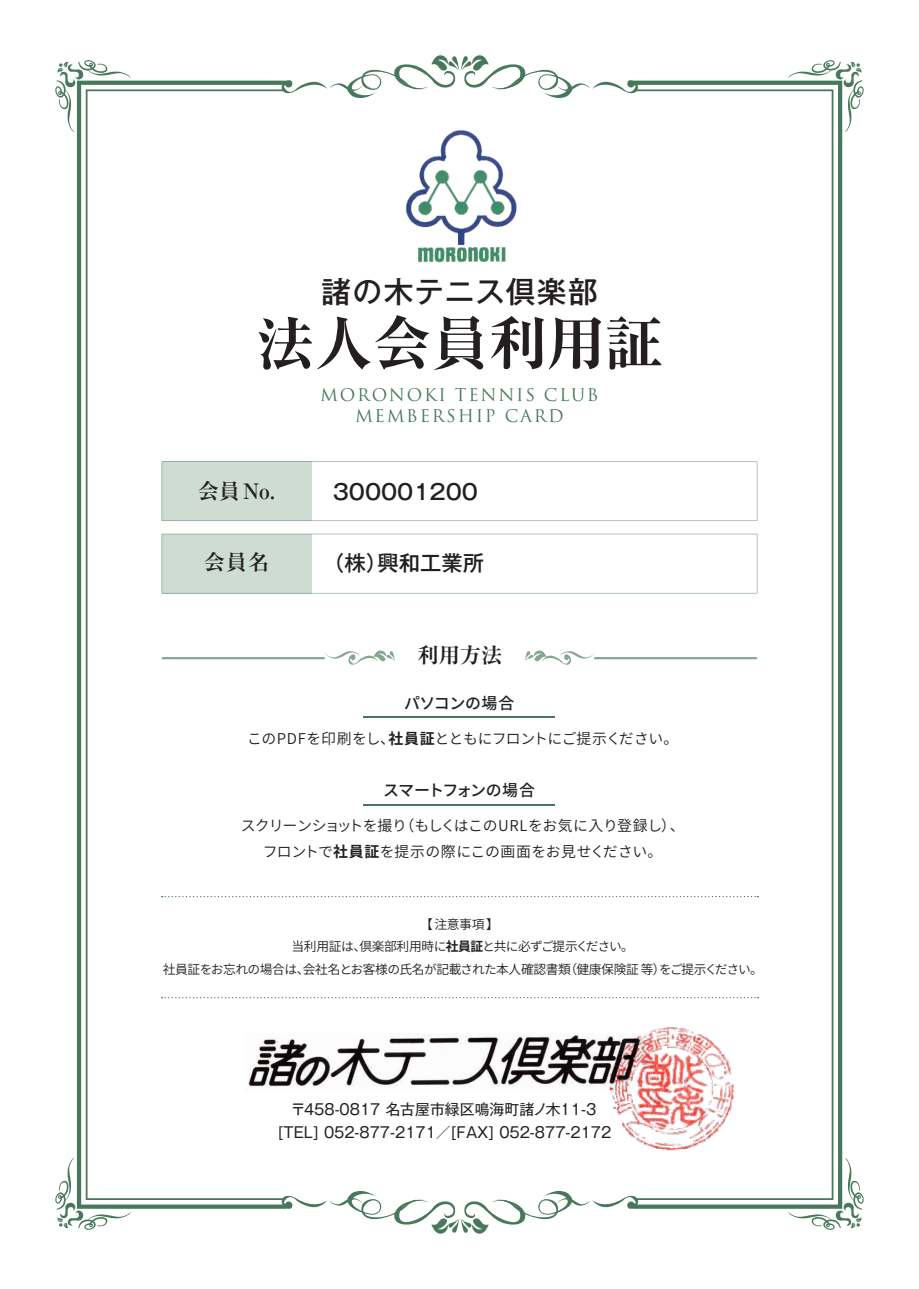
<style>
.page{position:relative;width:919px;height:1289px;background:#fff}
.page>*{position:absolute;margin:0;border:0;box-sizing:border-box;transform-origin:0 0}
.t1{font:700 expanded 58.5px "Ryumin Pro";letter-spacing:-.005em;color:#231f20}
.t2{font:500 29.7px "Gothic MB101 Pro";letter-spacing:.04em;color:#231f20}
.t3{font:500 21.3px "Gothic MB101 Pro";color:#231f20}
.t4{font:700 21.3px "Ryumin Pro";color:#231f20}
.t5{font:16.95px/21.3px "Trajan Pro";letter-spacing:.1em;color:#47785c;text-align:center}
.t6{font:500 15.9px "Source Han Sans JP";letter-spacing:-.055em;color:#231f20}
.t7{font:500 15.9px "Source Han Sans JP";letter-spacing:-.02em;color:#231f20}
.t8{font:14.85px/25.5px "Source Han Sans JP";letter-spacing:-.015em;color:#231f20;text-align:center}
.t9{font:14.85px/23.4px "Gothic MB101 Pro";color:#231f20;text-align:center}
.t10{font:12.75px/22.4px "Source Han Sans JP";letter-spacing:-.03em;color:#231f20;text-align:center}
.s1{font-weight:700}
</style>
<div class="page">
<img style="left:405px;top:130px;width:112px;height:133px">
<img style="left:288px;top:1033px;width:276px;height:54px">
<svg style="left:281px;top:1191px;width:357px;height:43px"></svg>
<svg style="left:631px;top:81px;width:211px;height:1127px"></svg>
<svg style="left:77px;top:81px;width:211px;height:1127px"></svg>
<svg style="left:788px;top:1157px;width:76px;height:73px"></svg>
<svg style="left:55px;top:1157px;width:76px;height:73px"></svg>
<svg style="left:281px;top:55px;width:357px;height:47px"></svg>
<svg style="left:788px;top:60px;width:76px;height:72px"></svg>
<svg style="left:55px;top:60px;width:76px;height:72px"></svg>
<svg style="left:633px;top:89px;width:200px;height:1110px"></svg>
<svg style="left:86px;top:89px;width:199px;height:1110px"></svg>
<svg style="left:162px;top:461px;width:595px;height:60px"></svg>
<svg style="left:162px;top:534px;width:595px;height:59px"></svg>
<svg style="left:324px;top:650px;width:71px;height:15px"></svg>
<hr style="left:162px;top:657px;width:163px;height:2px;background:#85a691">
<svg style="left:525px;top:650px;width:70px;height:15px"></svg>
<hr style="left:594px;top:657px;width:163px;height:2px;background:#85a691">
<svg style="left:162px;top:896px;width:596px;height:1px"></svg>
<svg style="left:162px;top:997px;width:596px;height:1px"></svg>
<hr style="left:364px;top:716px;width:191px;height:2px;background:#47785c">
<hr style="left:364px;top:804px;width:191px;height:1px;background:#47785c">
<img style="left:564px;top:983px;width:191px;height:194px">
<h2 class="t2" style="left:321px;top:267px;width:278px">諸の木テニス倶楽部</h2>
<h1 class="t1" style="left:256px;top:297px;width:409px">法人会員利用証</h1>
<p class="t5" style="left:320px;top:384px;width:280px">MORONOKI TENNIS CLUB<br>MEMBERSHIP CARD</p>
<h3 class="t4" style="left:198px;top:474px;width:79px">会員No.</h3>
<h3 class="t3" style="left:333px;top:474px;width:147px">300001200</h3>
<h3 class="t4" style="left:204px;top:545px;width:67px">会員名</h3>
<h3 class="t3" style="left:323px;top:545px;width:162px">（株）興和工業所</h3>
<h3 class="t4" style="left:417px;top:638px;width:86px">利用方法</h3>
<p class="t7" style="left:404px;top:693px;width:112px">パソコンの場合</p>
<p class="t8" style="left:247px;top:725px;width:433px">このPDFを印刷をし、<span class="s1">社員証</span>とともにフロントにご提示ください。</p>
<p class="t6" style="left:383px;top:781px;width:153px">スマートフォンの場合</p>
<p class="t8" style="left:241px;top:813px;width:445px">スクリーンショットを撮り（もしくはこのURLをお気に入り登録し）、フロントで<span class="s1">社員証</span>を提示の際にこの画面をお見せください。</p>
<p class="t10" style="left:163px;top:913px;width:601px">【 注意事項 】<br>当利用証は、倶楽部利用時に<span class="s1">社員証</span>と共に必ずご提示ください。<br>社員証をお忘れの場合は、会社名とお客様の氏名が記載された本人確認書類（健康保険証 等）をご提示ください。</p>
<p class="t9" style="left:278px;top:1095px;width:335px">〒458-0817 名古屋市緑区鳴海町諸ノ木11-3 [TEL] 052-877-2171／[FAX] 052-877-2172</p>
</div>
